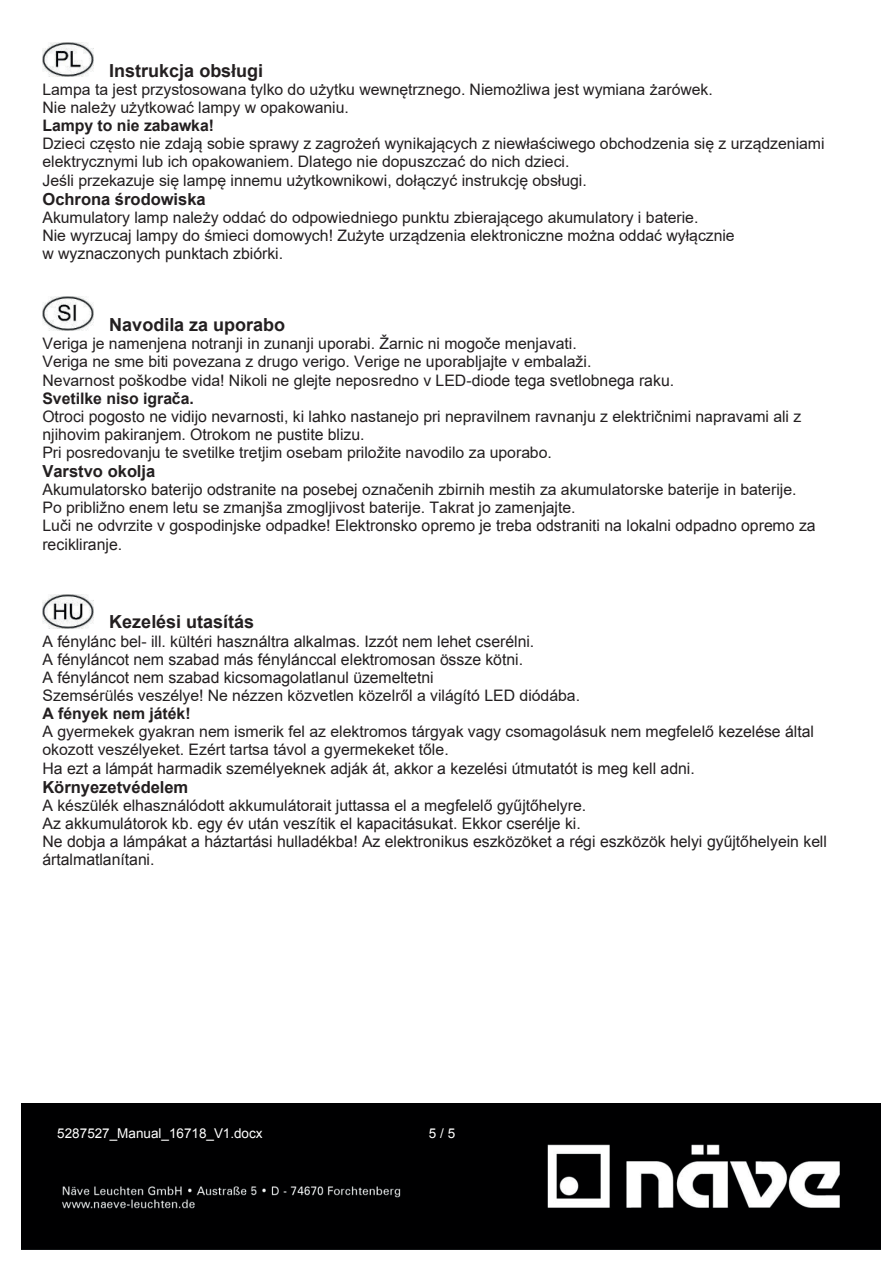
<style>
.page{position:relative;width:893px;height:1263px;background:#fff}
.page>*{position:absolute;margin:0;border:0;box-sizing:border-box;transform-origin:0 0}
.t1{font:700 18px "Arial";color:#231f20}
.t2{font:700 16.5px "Arial";color:#231f20}
.t3{font:15.9px/18.1px "Arial";color:#231f20}
.t4{font:700 15.9px "Arial";color:#231f20}
.t5{font:13.5px "Arial";letter-spacing:.005em;color:#fff}
</style>
<div class="page">
<img style="left:21px;top:1103px;width:859px;height:147px">
<img style="left:42px;top:43px;width:51px;height:34px">
<img style="left:42px;top:297px;width:51px;height:34px">
<img style="left:42px;top:594px;width:51px;height:34px">
<p class="t1" style="left:109px;top:57px;width:155px">Instrukcja obsługi</p>
<p class="t3" style="left:42px;top:80px;width:672px">Lampa ta jest przystosowana tylko do użytku wewnętrznego. Niemożliwa jest wymiana żarówek.<br>Nie należy użytkować lampy w opakowaniu.</p>
<p class="t4" style="left:42px;top:115px;width:173px">Lampy to nie zabawka!</p>
<p class="t3" style="left:42px;top:135px;width:784px">Dzieci często nie zdają sobie sprawy z zagrożeń wynikających z niewłaściwego obchodzenia się z urządzeniami elektrycznymi lub ich opakowaniem. Dlatego nie dopuszczać do nich dzieci.<br>Jeśli przekazuje się lampę innemu użytkownikowi, dołączyć instrukcję obsługi.</p>
<p class="t2" style="left:42px;top:187px;width:165px">Ochrona środowiska</p>
<p class="t3" style="left:42px;top:208px;width:694px">Akumulatory lamp należy oddać do odpowiedniego punktu zbierającego akumulatory i baterie.<br>Nie wyrzucaj lampy do śmieci domowych! Zużyte urządzenia elektroniczne można oddać wyłącznie w wyznaczonych punktach zbiórki.</p>
<p class="t1" style="left:109px;top:313px;width:177px">Navodila za uporabo</p>
<p class="t3" style="left:42px;top:334px;width:633px">Veriga je namenjena notranji in zunanji uporabi. Žarnic ni mogoče menjavati.<br>Veriga ne sme biti povezana z drugo verigo. Verige ne uporabljajte v embalaži.<br>Nevarnost poškodbe vida! Nikoli ne glejte neposredno v LED-diode tega svetlobnega raku.</p>
<p class="t4" style="left:42px;top:387px;width:153px">Svetilke niso igrača.</p>
<p class="t3" style="left:42px;top:407px;width:760px">Otroci pogosto ne vidijo nevarnosti, ki lahko nastanejo pri nepravilnem ravnanju z električnimi napravami ali z njihovim pakiranjem. Otrokom ne pustite blizu.<br>Pri posredovanju te svetilke tretjim osebam priložite navodilo za uporabo.</p>
<p class="t2" style="left:42px;top:460px;width:115px">Varstvo okolja</p>
<p class="t3" style="left:42px;top:481px;width:775px">Akumulatorsko baterijo odstranite na posebej označenih zbirnih mestih za akumulatorske baterije in baterije.<br>Po približno enem letu se zmanjša zmogljivost baterije. Takrat jo zamenjajte.<br>Luči ne odvrzite v gospodinjske odpadke! Elektronsko opremo je treba odstraniti na lokalni odpadno opremo za recikliranje.</p>
<p class="t1" style="left:109px;top:610px;width:146px">Kezelési utasítás</p>
<p class="t3" style="left:42px;top:632px;width:539px">A fénylánc bel- ill. kültéri használtra alkalmas. Izzót nem lehet cserélni.<br>A fényláncot nem szabad más fénylánccal elektromosan össze kötni.<br>A fényláncot nem szabad kicsomagolatlanul üzemeltetni<br>Szemsérülés veszélye! Ne nézzen közvetlen közelről a világító LED diódába.</p>
<p class="t4" style="left:42px;top:703px;width:150px">A fények nem játék!</p>
<p class="t3" style="left:42px;top:723px;width:773px">A gyermekek gyakran nem ismerik fel az elektromos tárgyak vagy csomagolásuk nem megfelelő kezelése által okozott veszélyeket. Ezért tartsa távol a gyermekeket tőle.<br>Ha ezt a lámpát harmadik személyeknek adják át, akkor a kezelési útmutatót is meg kell adni.</p>
<p class="t2" style="left:42px;top:776px;width:147px">Környezetvédelem</p>
<p class="t3" style="left:42px;top:796px;width:786px">A készülék elhasználódott akkumulátorait juttassa el a megfelelő gyűjtőhelyre.<br>Az akkumulátorok kb. egy év után veszítik el kapacitásukat. Ekkor cserélje ki.<br>Ne dobja a lámpákat a háztartási hulladékba! Az elektronikus eszközöket a régi eszközök helyi gyűjtőhelyein kell ártalmatlanítani.</p>
<p class="t5" style="left:57px;top:1124px;width:207px">5287527_Manual_16718_V1.docx</p>
<p class="t5" style="left:429px;top:1124px;width:28px">5 / 5</p>
</div>
